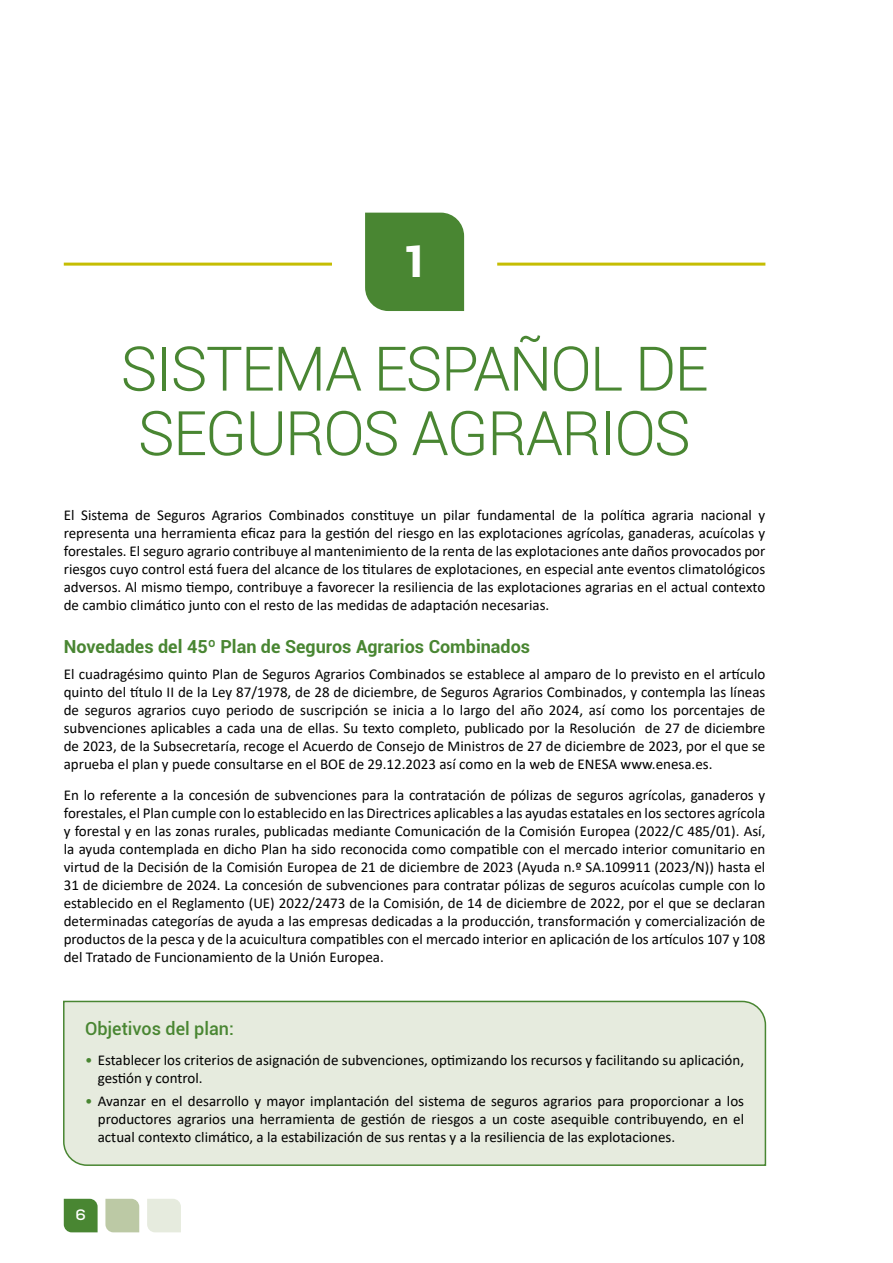
<style>
.page{position:relative;width:893px;height:1263px;background:#fff}
.page>*{position:absolute;margin:0;border:0;box-sizing:border-box;transform-origin:0 0}
.t1{font:300 61.5px/64.5px "Roboto";letter-spacing:-.03em;color:#498632}
.t2{font:900 43.35px "Roboto";color:#fff}
.t3{font:700 18px "Roboto";color:#498632}
.t4{font:500 18px "Roboto";color:#498632}
.t5{font:15px/18px "Calibri";color:#000;text-align:justify}
.t6{font:700 15px "Nexa";color:#fff}
.s1{color:#498632}
</style>
<div class="page">
<svg style="left:64px;top:1199px;width:34px;height:33px"></svg>
<svg style="left:105px;top:1199px;width:34px;height:33px"></svg>
<svg style="left:147px;top:1199px;width:34px;height:33px"></svg>
<div style="left:63px;top:1000px;width:704px;height:166px;background:#e6ebde"></div>
<hr style="left:64px;top:263px;width:268px;height:3px;background:#c5bd03">
<hr style="left:497px;top:263px;width:268px;height:3px;background:#c5bd03">
<div style="left:365px;top:213px;width:99px;height:98px;background:#498632"></div>
<h2 class="t2" style="left:402px;top:231px;width:27px">1</h2>
<h1 class="t1" style="left:121px;top:334px;width:589px">SISTEMA ESPAÑOL DE<br>SEGUROS AGRARIOS</h1>
<p class="t5" style="left:64px;top:505px;width:703px">El Sistema de Seguros Agrarios Combinados constituye un pilar fundamental de la política agraria nacional y representa una herramienta eficaz para la gestión del riesgo en las explotaciones agrícolas, ganaderas, acuícolas y forestales. El seguro agrario contribuye al mantenimiento de la renta de las explotaciones ante daños provocados por riesgos cuyo control está fuera del alcance de los titulares de explotaciones, en especial ante eventos climatológicos adversos. Al mismo tiempo, contribuye a favorecer la resiliencia de las explotaciones agrarias en el actual contexto de cambio climático junto con el resto de las medidas de adaptación necesarias.</p>
<p class="t3" style="left:64px;top:634px;width:468px">Novedades del 45º Plan de Seguros Agrarios Combinados</p>
<p class="t5" style="left:64px;top:665px;width:703px">El cuadragésimo quinto Plan de Seguros Agrarios Combinados se establece al amparo de lo previsto en el artículo quinto del título II de la Ley 87/1978, de 28 de diciembre, de Seguros Agrarios Combinados, y contempla las líneas de seguros agrarios cuyo periodo de suscripción se inicia a lo largo del año 2024, así como los porcentajes de subvenciones aplicables a cada una de ellas. Su texto completo, publicado por la Resolución de 27 de diciembre de 2023, de la Subsecretaría, recoge el Acuerdo de Consejo de Ministros de 27 de diciembre de 2023, por el que se aprueba el plan y puede consultarse en el BOE de 29.12.2023 así como en la web de ENESA www.enesa.es.</p>
<p class="t5" style="left:64px;top:786px;width:703px">En lo referente a la concesión de subvenciones para la contratación de pólizas de seguros agrícolas, ganaderos y forestales, el Plan cumple con lo establecido en las Directrices aplicables a las ayudas estatales en los sectores agrícola y forestal y en las zonas rurales, publicadas mediante Comunicación de la Comisión Europea (2022/C 485/01). Así, la ayuda contemplada en dicho Plan ha sido reconocida como compatible con el mercado interior comunitario en virtud de la Decisión de la Comisión Europea de 21 de diciembre de 2023 (Ayuda n.º SA.109911 (2023/N)) hasta el 31 de diciembre de 2024. La concesión de subvenciones para contratar pólizas de seguros acuícolas cumple con lo establecido en el Reglamento (UE) 2022/2473 de la Comisión, de 14 de diciembre de 2022, por el que se declaran determinadas categorías de ayuda a las empresas dedicadas a la producción, transformación y comercialización de productos de la pesca y de la acuicultura compatibles con el mercado interior en aplicación de los artículos 107 y 108 del Tratado de Funcionamiento de la Unión Europea.</p>
<p class="t4" style="left:85px;top:1015px;width:150px">Objetivos del plan:</p>
<p class="t5" style="left:98px;top:1051px;width:648px;text-indent:-13px"><span class="s1">•</span> Establecer los criterios de asignación de subvenciones, optimizando los recursos y facilitando su aplicación, gestión y control.</p>
<p class="t5" style="left:98px;top:1091px;width:648px;text-indent:-13px"><span class="s1">•</span> Avanzar en el desarrollo y mayor implantación del sistema de seguros agrarios para proporcionar a los productores agrarios una herramienta de gestión de riesgos a un coste asequible contribuyendo, en el actual contexto climático, a la estabilización de sus rentas y a la resiliencia de las explotaciones.</p>
<p class="t6" style="left:75px;top:1205px;width:12px">6</p>
</div>
